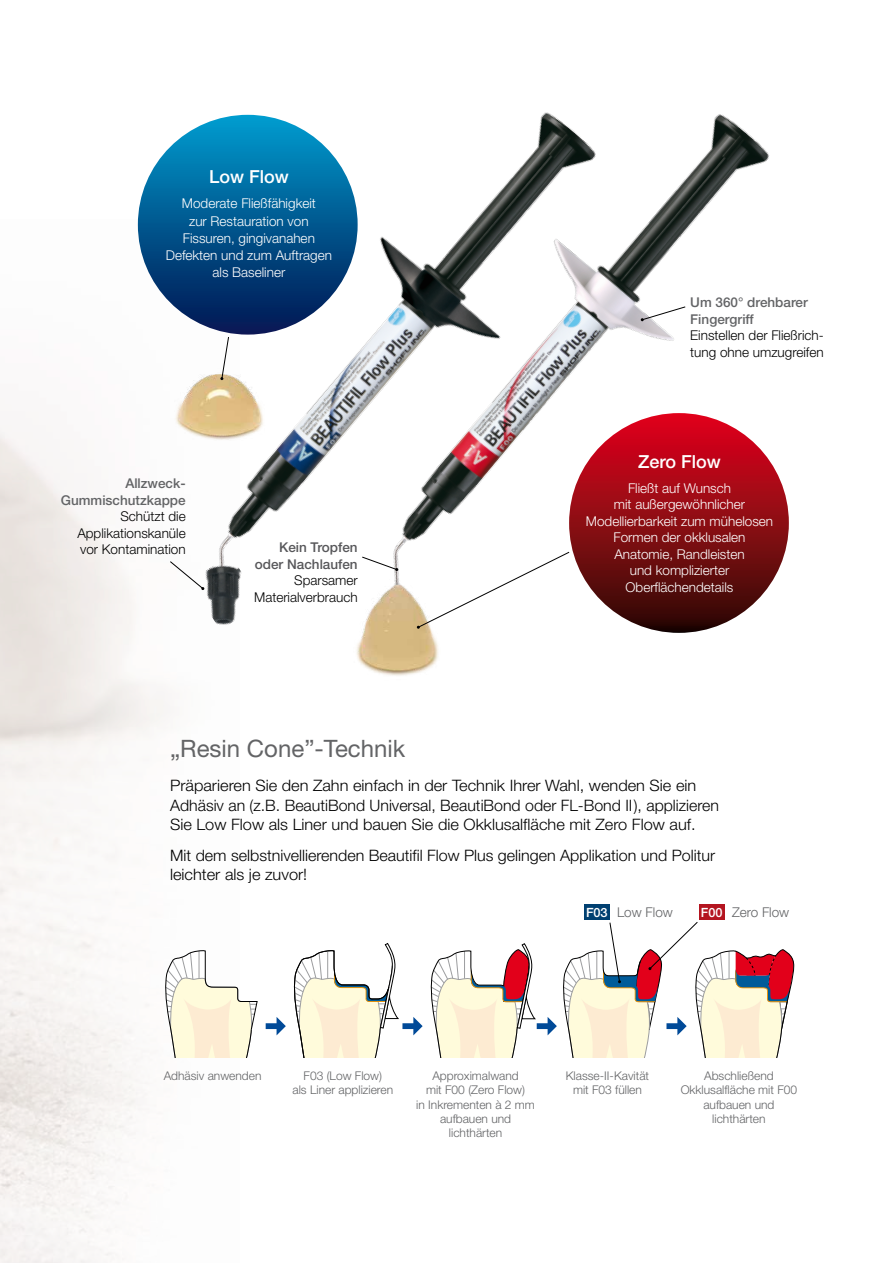
<style>
.page{position:relative;width:893px;height:1263px;background:#fff}
.page>*{position:absolute;margin:0;border:0;box-sizing:border-box;transform-origin:0 0}
.t1{font:24px "Helvetica Neue LT Pro";color:#636466}
.t2{font:500 18px "Helvetica Neue LT Pro";color:#fff}
.t3{font:300 15.75px/19.5px "Helvetica Neue LT Pro";color:#000;scale:1.04 1}
.t4{font:300 15.75px/19.5px "Helvetica Neue LT Pro";color:#000}
.t5{font:300 13.5px/16.5px "Helvetica Neue LT Pro";color:#fff;text-align:center}
.t6{font:300 13.5px/16.5px "Helvetica Neue LT Pro";color:#000}
.t7{font:500 13.5px/16.5px "Helvetica Neue LT Pro";color:#636466}
.t8{font:500 13.5px/16.5px "Helvetica Neue LT Pro";color:#57575a;text-align:right}
.t9{font:300 13.5px "Helvetica Neue LT Pro";color:#636466}
.t10{font:300 12px/14.2px "Helvetica Neue LT Pro";color:#636466;text-align:center}
.s1{font-weight:500;font-size:12.75px;color:#fff}
</style>
<div class="page">
<img style="left:638px;top:114px;width:151px;height:515px">
<img style="left:138px;top:112px;width:501px;height:513px">
<div style="left:138px;top:115px;width:220px;height:220px;background:linear-gradient(to bottom,#009acd,#071955);border-radius:110px"></div>
<div style="left:569px;top:413px;width:220px;height:220px;background:linear-gradient(to bottom,#e7051e,#2d0f07);border-radius:110px"></div>
<img style="left:354px;top:575px;width:85px;height:101px">
<img style="left:170px;top:364px;width:97px;height:81px">
<svg style="left:165px;top:950px;width:93px;height:108px"></svg>
<svg style="left:293px;top:949px;width:121px;height:109px"></svg>
<div style="left:266px;top:1023px;width:12px;height:6px;background:#004a98"></div>
<svg style="left:277px;top:1017px;width:9px;height:18px"></svg>
<div style="left:402px;top:1023px;width:13px;height:6px;background:#004a98"></div>
<svg style="left:413px;top:1017px;width:10px;height:18px"></svg>
<img style="left:189px;top:555px;width:73px;height:71px">
<div style="left:584px;top:904px;width:26px;height:16px;background:#004071"></div>
<div style="left:699px;top:904px;width:25px;height:16px;background:#b41520"></div>
<svg style="left:430px;top:922px;width:364px;height:136px"></svg>
<svg style="left:417px;top:551px;width:153px;height:78px"></svg>
<svg style="left:641px;top:306px;width:45px;height:15px"></svg>
<svg style="left:361px;top:556px;width:37px;height:15px"></svg>
<svg style="left:220px;top:336px;width:9px;height:44px"></svg>
<svg style="left:169px;top:560px;width:35px;height:30px"></svg>
<h2 class="t2" style="left:209px;top:165px;width:81px">Low Flow</h2>
<p class="t5" style="left:166px;top:195px;width:168px;line-height:17.2px">Moderate Fließfähigkeit<br>zur Restauration von<br>Fissuren, gingivanahen<br>Defekten und zum Auftragen als Baseliner</p>
<p class="t7" style="left:61px;top:475px;width:126px;text-align:right">Allzweck-<br>Gummischutzkappe</p>
<p class="t6" style="left:77px;top:508px;width:110px;text-align:justify;text-indent:43px">Schützt die Applikationskanüle vor Kontamination</p>
<p class="t8" style="left:255px;top:539px;width:104px">Kein Tropfen oder Nachlaufen</p>
<p class="t6" style="left:254px;top:572px;width:105px;text-align:right">Sparsamer<br>Materialverbrauch</p>
<p class="t7" style="left:690px;top:294px;width:119px">Um 360° drehbarer<br>Fingergriff</p>
<p class="t6" style="left:690px;top:327px;width:135px">Einstellen der Fließrich&shy;tung ohne umzugreifen</p>
<h2 class="t2" style="left:638px;top:450px;width:84px">Zero Flow</h2>
<p class="t5" style="left:586px;top:479px;width:189px">Fließt auf Wunsch<br>mit außergewöhnlicher<br>Modellierbarkeit zum mühelosen<br>Formen der okklusalen<br>Anatomie, Randleisten<br>und komplizierter<br>Oberflächendetails</p>
<h1 class="t1" style="left:170px;top:734px;width:237px">„Resin Cone”-Technik</h1>
<p class="t3" style="left:170px;top:776px;width:529px">Präparieren Sie den Zahn einfach in der Technik Ihrer Wahl, wenden Sie ein<br>Adhäsiv an (z.B. BeautiBond Universal, BeautiBond oder FL-Bond II), applizieren<br>Sie Low Flow als Liner und bauen Sie die Okklusalfläche mit Zero Flow auf.</p>
<p class="t4" style="left:170px;top:845px;width:547px">Mit dem selbstnivellierenden Beautifil Flow Plus gelingen Applikation und Politur leichter als je zuvor!</p>
<p class="t9" style="left:586px;top:904px;width:88px"><span class="s1">F03</span> Low Flow</p>
<p class="t9" style="left:701px;top:904px;width:90px"><span class="s1">F00</span> Zero Flow</p>
<p class="t10" style="left:164px;top:1068px;width:99px">Adhäsiv anwenden</p>
<p class="t10" style="left:292px;top:1068px;width:102px">F03 (Low Flow)<br>als Liner applizieren</p>
<p class="t10" style="left:416px;top:1068px;width:120px">Approximalwand<br>mit F00 (Zero Flow)<br>in Inkrementen à 2 mm aufbauen und lichthärten</p>
<p class="t10" style="left:566px;top:1068px;width:85px">Klasse-II-Kavität mit F03 füllen</p>
<p class="t10" style="left:681px;top:1068px;width:118px">Abschließend<br>Okklusalfläche mit F00 aufbauen und lichthärten</p>
</div>
